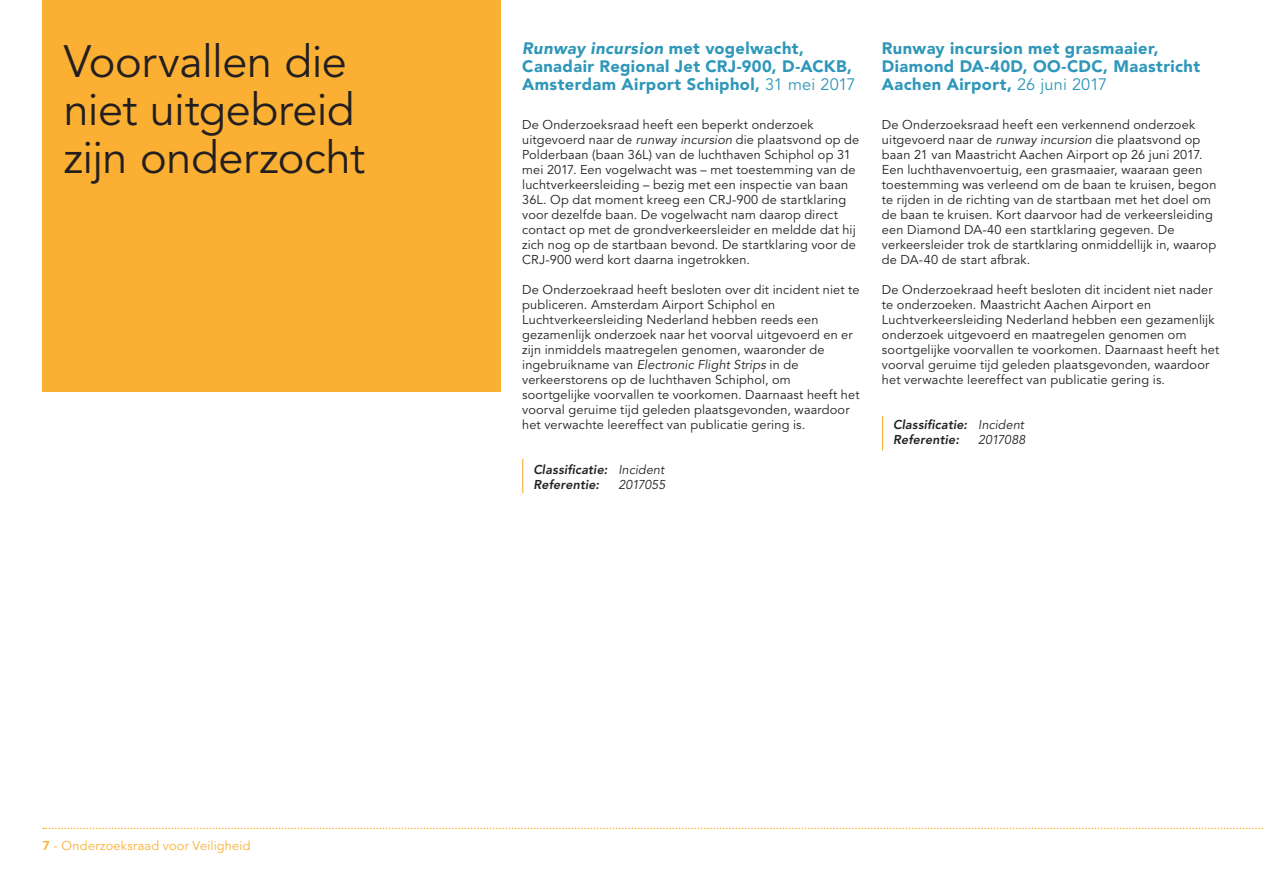
<style>
.page{position:relative;width:1263px;height:893px;background:#fff}
.page>*{position:absolute;margin:0;border:0;box-sizing:border-box;transform-origin:0 0}
.t1{font:45px/48px "Avenir LT Std";letter-spacing:-.01em;color:#231f20}
.t2{font:900 16.5px/18px "Avenir LT Std";letter-spacing:.025em;color:#2f97b9}
.t3{font:12.75px/15px "Avenir LT Std";letter-spacing:.015em;color:#231f20}
.t4{font:italic 800 12.75px/15px "Avenir LT Std";letter-spacing:.015em;color:#231f20}
.t5{font:12.75px "Avenir LT Std";letter-spacing:.02em;color:#fbb033}
.t6{font:italic 12.75px "Avenir LT Std";letter-spacing:-.02em;color:#231f20}
.s1{font-style:italic}
.s2{font-weight:400}
.s3{font-weight:800}
</style>
<div class="page">
<svg style="left:43px;top:828px;width:1220px;height:1px"></svg>
<div style="left:43px;top:0;width:458px;height:392px;background:#fbb033"></div>
<hr style="left:522px;top:459px;width:1px;height:34px;background:#fbb033">
<hr style="left:882px;top:416px;width:1px;height:34px;background:#fbb033">
<h1 class="t1" style="left:64px;top:39px;width:303px">Voorvallen die niet uitgebreid zijn onderzocht</h1>
<p class="t2" style="left:522px;top:39px;width:335px"><span class="s1">Runway incursion</span> met vogelwacht,<br>Canadair Regional Jet CRJ-900, D-ACKB,<br>Amsterdam Airport Schiphol, <span class="s2">31 mei 2017</span></p>
<p class="t3" style="left:522px;top:117px;width:339px">De Onderzoeksraad heeft een beperkt onderzoek uitgevoerd naar de <span class="s1">runway incursion</span> die plaatsvond op de Polderbaan (baan 36L) van de luchthaven Schiphol op 31 mei 2017. Een vogelwacht was – met toestemming van de luchtverkeersleiding – bezig met een inspectie van baan 36L. Op dat moment kreeg een CRJ-900 de startklaring voor dezelfde baan. De vogelwacht nam daarop direct contact op met de grondverkeersleider en meldde dat hij zich nog op de startbaan bevond. De startklaring voor de CRJ-900 werd kort daarna ingetrokken.</p>
<p class="t3" style="left:522px;top:282px;width:339px">De Onderzoekraad heeft besloten over dit incident niet te publiceren. Amsterdam Airport Schiphol en Luchtverkeersleiding Nederland hebben reeds een gezamenlijk onderzoek naar het voorval uitgevoerd en er zijn inmiddels maatregelen genomen, waaronder de ingebruikname van <span class="s1">Electronic Flight Strips</span> in de verkeerstorens op de luchthaven Schiphol, om soortgelijke voorvallen te voorkomen. Daarnaast heeft het voorval geruime tijd geleden plaatsgevonden, waardoor het verwachte leereffect van publicatie gering is.</p>
<p class="t4" style="left:533px;top:462px;width:132px">Classificatie: <span class="s2">Incident<br></span>Referentie:</p>
<p class="t6" style="left:618px;top:477px;width:48px">2017055</p>
<p class="t2" style="left:882px;top:39px;width:320px">Runway incursion met grasmaaier,<br>Diamond DA-40D, OO-CDC, Maastricht<br>Aachen Airport, <span class="s2">26 juni 2017</span></p>
<p class="t3" style="left:882px;top:117px;width:336px">De Onderzoeksraad heeft een verkennend onderzoek uitgevoerd naar de <span class="s1">runway incursion</span> die plaatsvond op baan 21 van Maastricht Aachen Airport op 26 juni 2017.<br>Een luchthavenvoertuig, een grasmaaier, waaraan geen toestemming was verleend om de baan te kruisen, begon te rijden in de richting van de startbaan met het doel om de baan te kruisen. Kort daarvoor had de verkeersleiding een Diamond DA-40 een startklaring gegeven. De verkeersleider trok de startklaring onmiddellijk in, waarop de DA-40 de start afbrak.</p>
<p class="t3" style="left:882px;top:282px;width:339px">De Onderzoekraad heeft besloten dit incident niet nader te onderzoeken. Maastricht Aachen Airport en Luchtverkeersleiding Nederland hebben een gezamenlijk onderzoek uitgevoerd en maatregelen genomen om soortgelijke voorvallen te voorkomen. Daarnaast heeft het voorval geruime tijd geleden plaatsgevonden, waardoor het verwachte leereffect van publicatie gering is.</p>
<p class="t4" style="left:893px;top:417px;width:132px">Classificatie: <span class="s2">Incident<br></span>Referentie:</p>
<p class="t6" style="left:978px;top:432px;width:49px">2017088</p>
<p class="t5" style="left:43px;top:838px;width:210px"><span class="s3">7</span> - Onderzoeksraad voor Veiligheid</p>
</div>
